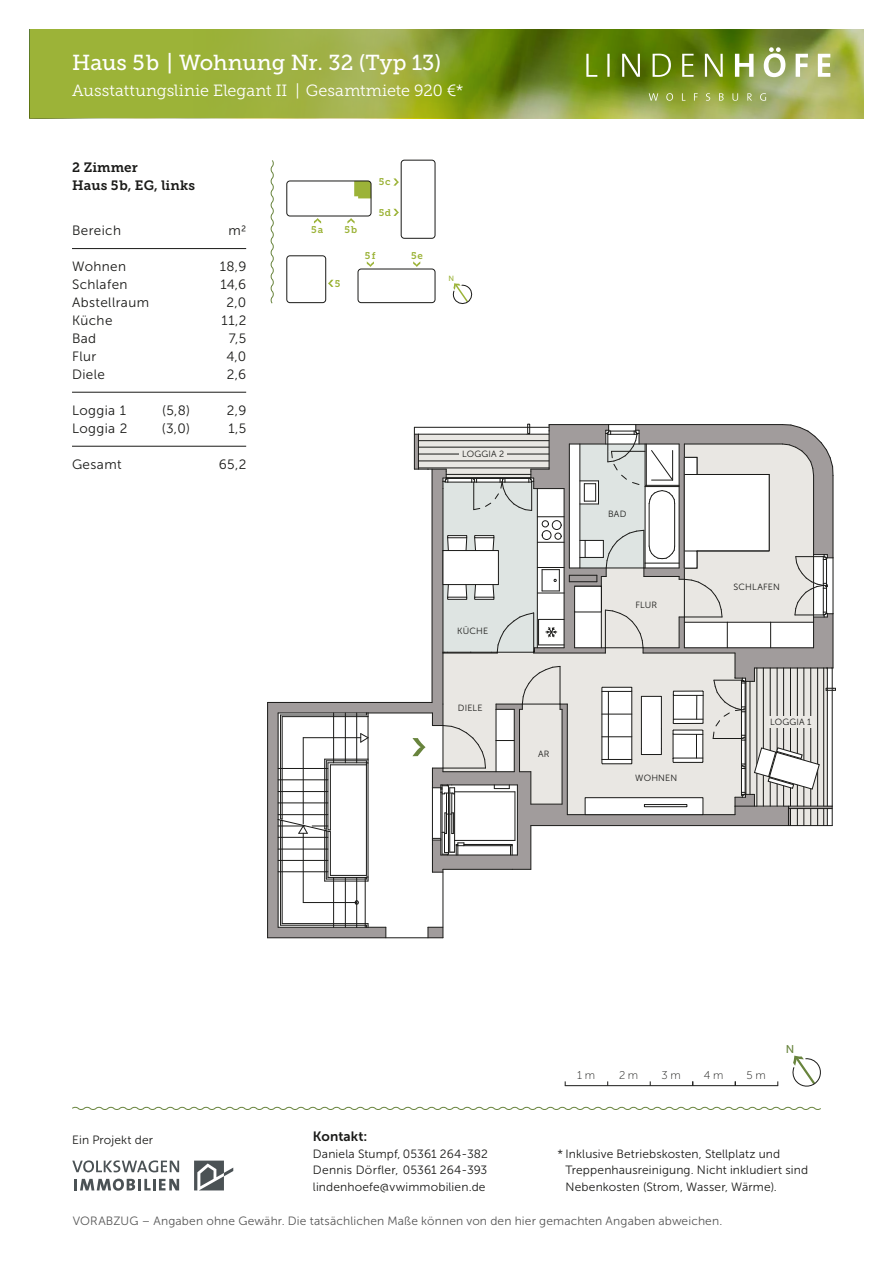
<style>
.page{position:relative;width:893px;height:1263px;background:#fff}
.page>*{position:absolute;margin:0;border:0;box-sizing:border-box;transform-origin:0 0}
.t1{font:21.6px "Museo Slab 500";color:#fff}
.t2{font:16.2px "Museo Slab 300";letter-spacing:.005em;color:#fff}
.t3{font:13.5px "Museo Sans 300";letter-spacing:.03em;color:#1a1a18}
.t4{font:13.5px/18px "Museo Slab 700";letter-spacing:.005em;color:#1a1a18}
.t5{font:13.5px "Museo Sans 700";letter-spacing:.01em;color:#1a1a18}
.t6{font:12px/16.5px "Museo Sans 300";letter-spacing:.01em;color:#1a1a18;text-align:justify}
.t7{font:12px "Museo Sans 300";letter-spacing:.015em;color:#565656}
.t8{font:11.25px "Museo Sans 100";color:#1a1a18}
.t9{font:11.25px "Museo Sans 500";color:#68843d}
.t10{font:9.75px "Museo Slab 700";letter-spacing:.085em;color:#9cb338}
.t11{font:9px "Museo Sans 300";letter-spacing:.025em;color:#1a1a18}
.t12{font:7.5px "Museo Sans 500";color:#9cb338}
</style>
<div class="page">
<img style="left:551px;top:30px;width:312px;height:88px">
<svg style="left:30px;top:30px;width:521px;height:88px;fill:#9cb238"></svg>
<svg style="left:194px;top:1160px;width:39px;height:30px"></svg>
<svg style="left:72px;top:1160px;width:107px;height:12px"></svg>
<svg style="left:75px;top:1178px;width:104px;height:13px"></svg>
<svg style="left:72px;top:1106px;width:749px;height:4px"></svg>
<svg style="left:649px;top:93px;width:117px;height:8px"></svg>
<svg style="left:586px;top:47px;width:244px;height:30px"></svg>
<svg style="left:792px;top:1055px;width:29px;height:32px"></svg>
<hr style="left:565px;top:1085px;width:213px;height:1px;background:#1a1a18">
<hr style="left:72px;top:248px;width:174px;height:1px;background:#1a1a18">
<hr style="left:72px;top:392px;width:174px;height:1px;background:#1a1a18">
<hr style="left:72px;top:446px;width:174px;height:1px;background:#1a1a18">
<svg style="left:270px;top:160px;width:4px;height:144px"></svg>
<svg style="left:354px;top:181px;width:17px;height:17px"></svg>
<svg style="left:328px;top:280px;width:5px;height:7px"></svg>
<svg style="left:314px;top:218px;width:7px;height:6px"></svg>
<svg style="left:347px;top:218px;width:8px;height:6px"></svg>
<div style="left:287px;top:181px;width:84px;height:35px;border:1px solid #1a1a18;border-radius:3px"></div>
<div style="left:401px;top:160px;width:34px;height:78px;border:1px solid #1a1a18;border-radius:3px"></div>
<svg style="left:393px;top:178px;width:6px;height:8px"></svg>
<svg style="left:393px;top:209px;width:6px;height:7px"></svg>
<div style="left:358px;top:269px;width:77px;height:34px;border:1px solid #1a1a18;border-radius:3px"></div>
<svg style="left:413px;top:261px;width:7px;height:6px"></svg>
<svg style="left:367px;top:261px;width:7px;height:6px"></svg>
<svg style="left:453px;top:283px;width:20px;height:21px"></svg>
<div style="left:287px;top:256px;width:39px;height:47px;border:1px solid #1a1a18;border-radius:3px"></div>
<svg style="left:268px;top:701px;width:175px;height:236px"></svg>
<hr style="left:330px;top:765px;width:1px;height:65px;background:#1a1a18">
<hr style="left:330px;top:764px;width:36px;height:1px;background:#1a1a18">
<hr style="left:366px;top:765px;width:1px;height:110px;background:#1a1a18">
<hr style="left:330px;top:875px;width:36px;height:1px;background:#1a1a18">
<hr style="left:330px;top:832px;width:1px;height:43px;background:#1a1a18">
<hr style="left:368px;top:763px;width:1px;height:114px;background:#1a1a18">
<hr style="left:267px;top:702px;width:1px;height:236px;background:#1a1a18">
<hr style="left:368px;top:713px;width:64px;height:1px;background:#1a1a18">
<hr style="left:268px;top:702px;width:164px;height:1px;background:#1a1a18">
<hr style="left:268px;top:937px;width:175px;height:1px;background:#1a1a18">
<hr style="left:443px;top:869px;width:1px;height:69px;background:#1a1a18">
<hr style="left:328px;top:831px;width:1px;height:46px;background:#1a1a18">
<hr style="left:356px;top:877px;width:1px;height:50px;background:#1a1a18">
<hr style="left:278px;top:927px;width:79px;height:1px;background:#1a1a18">
<hr style="left:278px;top:819px;width:1px;height:108px;background:#1a1a18">
<hr style="left:345px;top:877px;width:1px;height:50px;background:#1a1a18">
<hr style="left:333px;top:877px;width:1px;height:50px;background:#1a1a18">
<hr style="left:278px;top:871px;width:50px;height:1px;background:#1a1a18">
<hr style="left:278px;top:860px;width:50px;height:1px;background:#1a1a18">
<hr style="left:278px;top:849px;width:50px;height:1px;background:#1a1a18">
<hr style="left:278px;top:837px;width:50px;height:1px;background:#1a1a18">
<hr style="left:278px;top:814px;width:50px;height:1px;background:#1a1a18">
<hr style="left:278px;top:803px;width:50px;height:1px;background:#1a1a18">
<hr style="left:278px;top:779px;width:50px;height:1px;background:#1a1a18">
<hr style="left:278px;top:768px;width:50px;height:1px;background:#1a1a18">
<hr style="left:333px;top:713px;width:1px;height:50px;background:#1a1a18">
<hr style="left:345px;top:713px;width:1px;height:50px;background:#1a1a18">
<hr style="left:356px;top:713px;width:1px;height:50px;background:#1a1a18">
<hr style="left:278px;top:791px;width:50px;height:1px;background:#1a1a18">
<hr style="left:278px;top:713px;width:1px;height:106px;background:#1a1a18">
<hr style="left:278px;top:713px;width:88px;height:1px;background:#1a1a18">
<hr style="left:368px;top:717px;width:1px;height:42px;background:#1a1a18">
<hr style="left:328px;top:762px;width:40px;height:1px;background:#1a1a18">
<hr style="left:328px;top:763px;width:1px;height:67px;background:#1a1a18">
<hr style="left:303px;top:902px;width:54px;height:1px;background:#1a1a18">
<hr style="left:303px;top:833px;width:1px;height:69px;background:#1a1a18">
<hr style="left:303px;top:738px;width:1px;height:86px;background:#1a1a18">
<hr style="left:303px;top:737px;width:58px;height:1px;background:#1a1a18">
<svg style="left:360px;top:733px;width:9px;height:10px"></svg>
<hr style="left:365px;top:881px;width:1px;height:42px;background:#1a1a18">
<hr style="left:282px;top:716px;width:84px;height:1px;background:#1a1a18">
<svg style="left:366px;top:713px;width:3px;height:4px"></svg>
<hr style="left:281px;top:715px;width:85px;height:1px;background:#1a1a18">
<hr style="left:280px;top:715px;width:1px;height:104px;background:#1a1a18">
<hr style="left:282px;top:717px;width:1px;height:102px;background:#1a1a18">
<hr style="left:282px;top:923px;width:86px;height:1px;background:#1a1a18">
<hr style="left:282px;top:821px;width:1px;height:102px;background:#1a1a18">
<hr style="left:280px;top:820px;width:1px;height:105px;background:#1a1a18">
<hr style="left:281px;top:925px;width:85px;height:1px;background:#1a1a18">
<hr style="left:326px;top:761px;width:1px;height:68px;background:#1a1a18">
<hr style="left:326px;top:760px;width:40px;height:1px;background:#1a1a18">
<svg style="left:366px;top:759px;width:3px;height:6px"></svg>
<hr style="left:325px;top:759px;width:43px;height:1px;background:#1a1a18">
<hr style="left:324px;top:759px;width:1px;height:70px;background:#1a1a18">
<svg style="left:278px;top:818px;width:52px;height:16px"></svg>
<hr style="left:324px;top:830px;width:1px;height:51px;background:#1a1a18">
<hr style="left:325px;top:881px;width:43px;height:1px;background:#1a1a18">
<svg style="left:328px;top:877px;width:41px;height:4px"></svg>
<hr style="left:326px;top:879px;width:40px;height:1px;background:#1a1a18">
<hr style="left:326px;top:831px;width:1px;height:48px;background:#1a1a18">
<svg style="left:357px;top:923px;width:30px;height:15px"></svg>
<svg style="left:428px;top:927px;width:15px;height:11px"></svg>
<svg style="left:412px;top:424px;width:424px;height:449px"></svg>
<h1 class="t1" style="left:72px;top:50px;width:371px">Haus 5b | Wohnung Nr. 32 (Typ 13)</h1>
<h2 class="t2" style="left:72px;top:81px;width:393px">Ausstattungslinie Elegant II | Gesamtmiete 920 €*</h2>
<p class="t4" style="left:72px;top:158px;width:124px">2 Zimmer<br>Haus 5b, EG, links</p>
<p class="t3" style="left:72px;top:223px;width:51px">Bereich</p>
<p class="t3" style="left:228px;top:223px;width:19px">m2</p>
<p class="t3" style="left:72px;top:259px;width:56px">Wohnen</p>
<p class="t3" style="left:220px;top:259px;width:28px">18,9</p>
<p class="t3" style="left:72px;top:277px;width:57px">Schlafen</p>
<p class="t3" style="left:220px;top:277px;width:28px">14,6</p>
<p class="t3" style="left:72px;top:295px;width:79px">Abstellraum</p>
<p class="t3" style="left:226px;top:295px;width:21px">2,0</p>
<p class="t3" style="left:72px;top:313px;width:42px">Küche</p>
<p class="t3" style="left:222px;top:313px;width:26px">11,2</p>
<p class="t3" style="left:72px;top:331px;width:26px">Bad</p>
<p class="t3" style="left:229px;top:331px;width:19px">7,5</p>
<p class="t3" style="left:72px;top:349px;width:26px">Flur</p>
<p class="t3" style="left:226px;top:349px;width:21px">4,0</p>
<p class="t3" style="left:72px;top:367px;width:35px">Diele</p>
<p class="t3" style="left:227px;top:367px;width:21px">2,6</p>
<p class="t3" style="left:72px;top:403px;width:56px">Loggia 1</p>
<p class="t3" style="left:162px;top:403px;width:30px">(5,8)</p>
<p class="t3" style="left:227px;top:403px;width:21px">2,9</p>
<p class="t3" style="left:72px;top:421px;width:57px">Loggia 2</p>
<p class="t3" style="left:162px;top:421px;width:30px">(3,0)</p>
<p class="t3" style="left:228px;top:421px;width:19px">1,5</p>
<p class="t3" style="left:72px;top:457px;width:51px">Gesamt</p>
<p class="t3" style="left:219px;top:457px;width:29px">65,2</p>
<p class="t10" style="left:311px;top:224px;width:14px">5a</p>
<p class="t10" style="left:345px;top:224px;width:14px">5b</p>
<p class="t10" style="left:335px;top:278px;width:7px">5</p>
<p class="t10" style="left:379px;top:177px;width:13px">5c</p>
<p class="t10" style="left:379px;top:207px;width:14px">5d</p>
<p class="t10" style="left:365px;top:250px;width:12px">5f</p>
<p class="t10" style="left:411px;top:250px;width:13px">5e</p>
<p class="t12" style="left:449px;top:275px;width:7px">N</p>
<p class="t11" style="left:462px;top:449px;width:44px">LOGGIA 2</p>
<p class="t11" style="left:457px;top:626px;width:33px">KÜCHE</p>
<p class="t11" style="left:458px;top:702px;width:26px">DIELE</p>
<p class="t11" style="left:538px;top:749px;width:13px">AR</p>
<p class="t11" style="left:608px;top:509px;width:20px">BAD</p>
<p class="t11" style="left:635px;top:600px;width:23px">FLUR</p>
<p class="t11" style="left:635px;top:773px;width:43px">WOHNEN</p>
<p class="t11" style="left:733px;top:582px;width:48px">SCHLAFEN</p>
<p class="t11" style="left:770px;top:717px;width:43px">LOGGIA 1</p>
<p class="t6" style="left:72px;top:1132px;width:82px">Ein Projekt der</p>
<p class="t5" style="left:313px;top:1129px;width:56px">Kontakt:</p>
<p class="t6" style="left:313px;top:1145px;width:176px">Daniela Stumpf, 05361 264-382<br>Dennis Dörfler, 05361 264-393 lindenhoefe@vwimmobilien.de</p>
<p class="t8" style="left:577px;top:1069px;width:19px">1 m</p>
<p class="t8" style="left:619px;top:1069px;width:21px">2 m</p>
<p class="t8" style="left:661px;top:1069px;width:21px">3 m</p>
<p class="t8" style="left:704px;top:1069px;width:21px">4 m</p>
<p class="t8" style="left:747px;top:1069px;width:21px">5 m</p>
<p class="t9" style="left:786px;top:1043px;width:10px">N</p>
<p class="t6" style="left:566px;top:1145px;width:244px;text-align:left;text-indent:-8px">* Inklusive Betriebskosten, Stellplatz und<br>Treppenhausreinigung. Nicht inkludiert sind<br>Nebenkosten (Strom, Wasser, Wärme).</p>
<p class="t7" style="left:73px;top:1214px;width:651px">VORABZUG – Angaben ohne Gewähr. Die tatsächlichen Maße können von den hier gemachten Angaben abweichen.</p>
</div>
